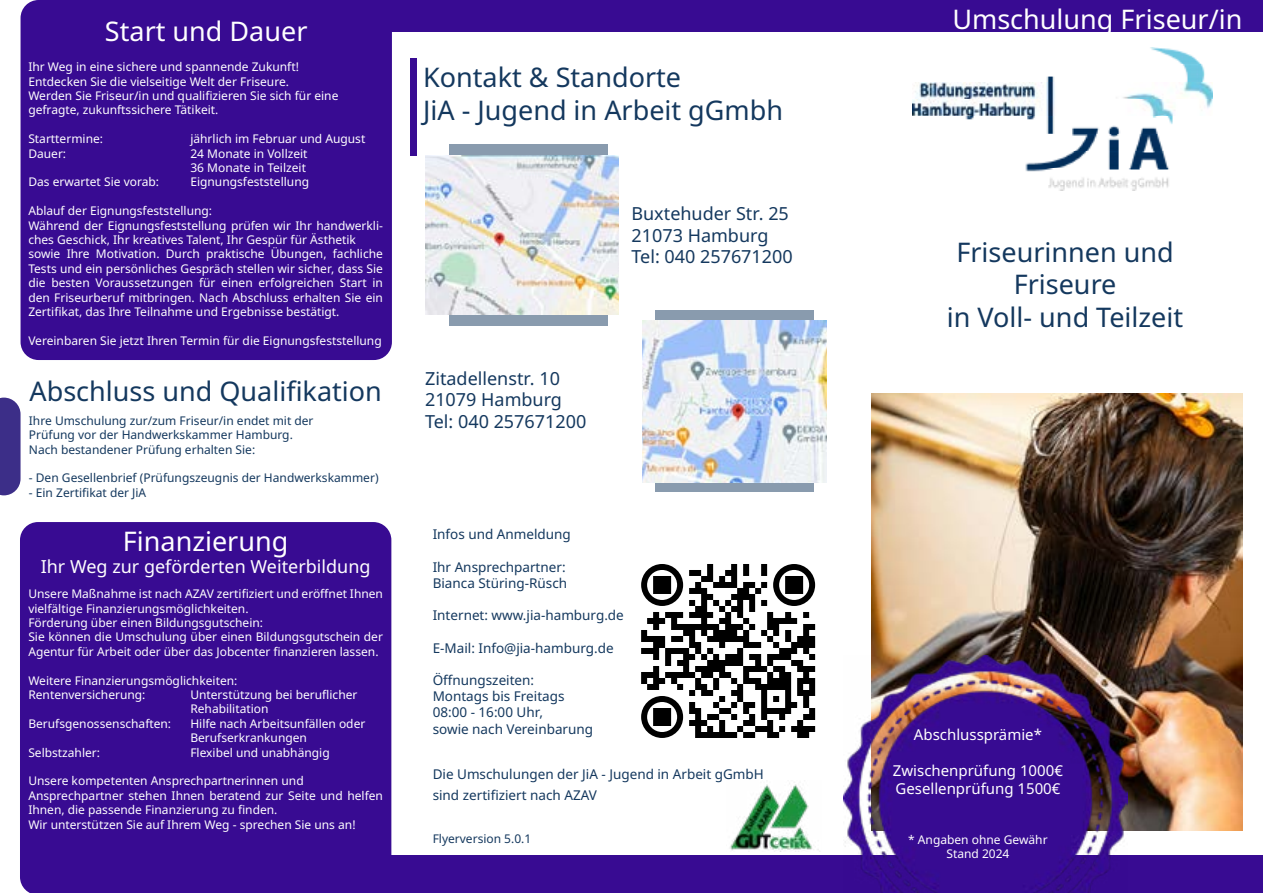
<style>
.page{position:relative;width:1263px;height:893px;background:#fff}
.page>*{position:absolute;margin:0;border:0;box-sizing:border-box;transform-origin:0 0}
.t1{font:27px/32.4px "Noto Sans";color:#14385e;text-align:center}
.t2{font:27px "Noto Sans";color:#fff}
.t3{font:18px/21.6px "Noto Sans";color:#14385e}
.t4{font:18px "Noto Sans";color:#fff}
.t5{font:15px/18px "Noto Sans";color:#fff}
.t6{font:13.5px/16.2px "Noto Sans";color:#14385e}
.t7{font:12px/14.4px "Noto Sans";color:#fff}
.t8{font:12px/14.4px "Noto Sans";color:#14385e}
</style>
<div class="page">
<img style="left:871px;top:393px;width:371px;height:438px">
<img style="left:913px;top:48px;width:300px;height:143px">
<div style="left:410px;top:58px;width:6px;height:98px;background:#380b92"></div>
<div style="left:49px;top:0;width:1214px;height:31px;background:#380b92"></div>
<div style="left:450px;top:144px;width:158px;height:181px;background:#899bae"></div>
<img style="left:426px;top:155px;width:192px;height:160px">
<div style="left:655px;top:311px;width:159px;height:181px;background:#899bae"></div>
<img style="left:643px;top:321px;width:184px;height:162px">
<div style="left:39px;top:855px;width:1224px;height:38px;background:#380b92"></div>
<img style="left:730px;top:783px;width:89px;height:68px">
<div style="left:21px;top:0;width:371px;height:360px;background:#380b92;border-radius:18px"></div>
<div style="left:20px;top:522px;width:371px;height:371px;background:#380b92"></div>
<svg style="left:641px;top:564px;width:174px;height:66px"></svg>
<img style="left:843px;top:656px;width:284px;height:237px">
<svg style="left:0;top:398px;width:21px;height:97px;background:#4a3d90"></svg>
<h1 class="t2" style="left:105px;top:12px;width:204px">Start und Dauer</h1>
<p class="t7" style="left:28px;top:60px;width:312px">Ihr Weg in eine sichere und spannende Zukunft!<br>Entdecken Sie die vielseitige Welt der Friseure.<br>Werden Sie Friseur/in und qualifizieren Sie sich für eine gefragte, zukunftssichere Tätikeit.</p>
<p class="t7" style="left:28px;top:132px;width:76px">Starttermine:</p>
<p class="t7" style="left:190px;top:132px;width:176px">jährlich im Februar und August</p>
<p class="t7" style="left:28px;top:146px;width:39px">Dauer:</p>
<p class="t7" style="left:190px;top:146px;width:119px">24 Monate in Vollzeit<br>36 Monate in Teilzeit</p>
<p class="t7" style="left:28px;top:175px;width:132px">Das erwartet Sie vorab:</p>
<p class="t7" style="left:190px;top:175px;width:120px">Eignungsfeststellung</p>
<p class="t7" style="left:28px;top:204px;width:356px">Ablauf der Eignungsfeststellung:<br>Während der Eignungsfeststellung prüfen wir Ihr handwerkli&shy;ches Geschick, Ihr kreatives Talent, Ihr Gespür für Ästhetik sowie Ihre Motivation. Durch praktische Übungen, fachliche Tests und ein persönliches Gespräch stellen wir sicher, dass Sie die besten Voraussetzungen für einen erfolgreichen Start in den Friseurberuf mitbringen. Nach Abschluss erhalten Sie ein Zertifikat, das Ihre Teilnahme und Ergebnisse bestätigt.</p>
<p class="t7" style="left:28px;top:333px;width:355px">Vereinbaren Sie jetzt Ihren Termin für die Eignungsfeststellung</p>
<h1 class="t1" style="left:29px;top:376px;width:354px">Abschluss und Qualifikation</h1>
<p class="t8" style="left:29px;top:414px;width:286px">Ihre Umschulung zur/zum Friseur/in endet mit der<br>Prüfung vor der Handwerkskammer Hamburg.<br>Nach bestandener Prüfung erhalten Sie:</p>
<p class="t8" style="left:29px;top:471px;width:351px">- Den Gesellenbrief (Prüfungszeugnis der Handwerkskammer)</p>
<p class="t8" style="left:29px;top:486px;width:119px">- Ein Zertifikat der JiA</p>
<h1 class="t2" style="left:123px;top:522px;width:167px">Finanzierung</h1>
<h2 class="t4" style="left:41px;top:553px;width:331px">Ihr Weg zur geförderten Weiterbildung</h2>
<p class="t7" style="left:28px;top:587px;width:356px">Unsere Maßnahme ist nach AZAV zertifiziert und eröffnet Ihnen vielfältige Finanzierungsmöglichkeiten.<br>Förderung über einen Bildungsgutschein:<br>Sie können die Umschulung über einen Bildungsgutschein der Agentur für Arbeit oder über das Jobcenter finanzieren lassen.</p>
<p class="t7" style="left:28px;top:673px;width:211px">Weitere Finanzierungsmöglichkeiten:<br>Rentenversicherung:</p>
<p class="t7" style="left:190px;top:688px;width:169px">Unterstützung bei beruflicher<br>Rehabilitation</p>
<p class="t7" style="left:28px;top:717px;width:144px">Berufsgenossenschaften:</p>
<p class="t7" style="left:190px;top:717px;width:177px">Hilfe nach Arbeitsunfällen oder<br>Berufserkrankungen</p>
<p class="t7" style="left:28px;top:745px;width:73px">Selbstzahler:</p>
<p class="t7" style="left:190px;top:745px;width:141px">Flexibel und unabhängig</p>
<p class="t7" style="left:28px;top:774px;width:356px">Unsere kompetenten Ansprechpartnerinnen und Ansprechpartner stehen Ihnen beratend zur Seite und helfen Ihnen, die passende Finanzierung zu finden.<br>Wir unterstützen Sie auf Ihrem Weg - sprechen Sie uns an!</p>
<h1 class="t1" style="left:423px;top:62px;width:361px;text-align:left">Kontakt &amp; Standorte<br>JiA - Jugend in Arbeit gGmbh</h1>
<h2 class="t3" style="left:425px;top:368px;width:163px">Zitadellenstr. 10<br>21079 Hamburg<br>Tel: 040 257671200</h2>
<h2 class="t3" style="left:631px;top:203px;width:163px">Buxtehuder Str. 25<br>21073 Hamburg<br>Tel: 040 257671200</h2>
<p class="t6" style="left:433px;top:526px;width:140px">Infos und Anmeldung</p>
<p class="t6" style="left:433px;top:559px;width:136px">Ihr Ansprechpartner:<br>Bianca Stüring-Rüsch</p>
<p class="t6" style="left:433px;top:608px;width:193px">Internet: www.jia-hamburg.de</p>
<p class="t6" style="left:433px;top:640px;width:182px">E-Mail: Info@jia-hamburg.de</p>
<p class="t6" style="left:433px;top:672px;width:162px">Öffnungszeiten:<br>Montags bis Freitags<br>08:00 - 16:00 Uhr,<br>sowie nach Vereinbarung</p>
<p class="t6" style="left:433px;top:763px;width:333px;line-height:21.6px">Die Umschulungen der JiA - Jugend in Arbeit gGmbH sind zertifiziert nach AZAV</p>
<p class="t8" style="left:433px;top:832px;width:100px">Flyerversion 5.0.1</p>
<h1 class="t2" style="left:952px;top:0;width:292px">Umschulung Friseur/in</h1>
<h1 class="t1" style="left:947px;top:236px;width:238px">Friseurinnen und<br>Friseure<br>in Voll- und Teilzeit</h1>
<p class="t5" style="left:914px;top:725px;width:130px">Abschlussprämie*</p>
<p class="t5" style="left:893px;top:761px;width:172px">Zwischenprüfung 1000€<br>Gesellenprüfung 1500€</p>
<p class="t7" style="left:908px;top:833px;width:141px;text-align:center">* Angaben ohne Gewähr<br>Stand 2024</p>
</div>
